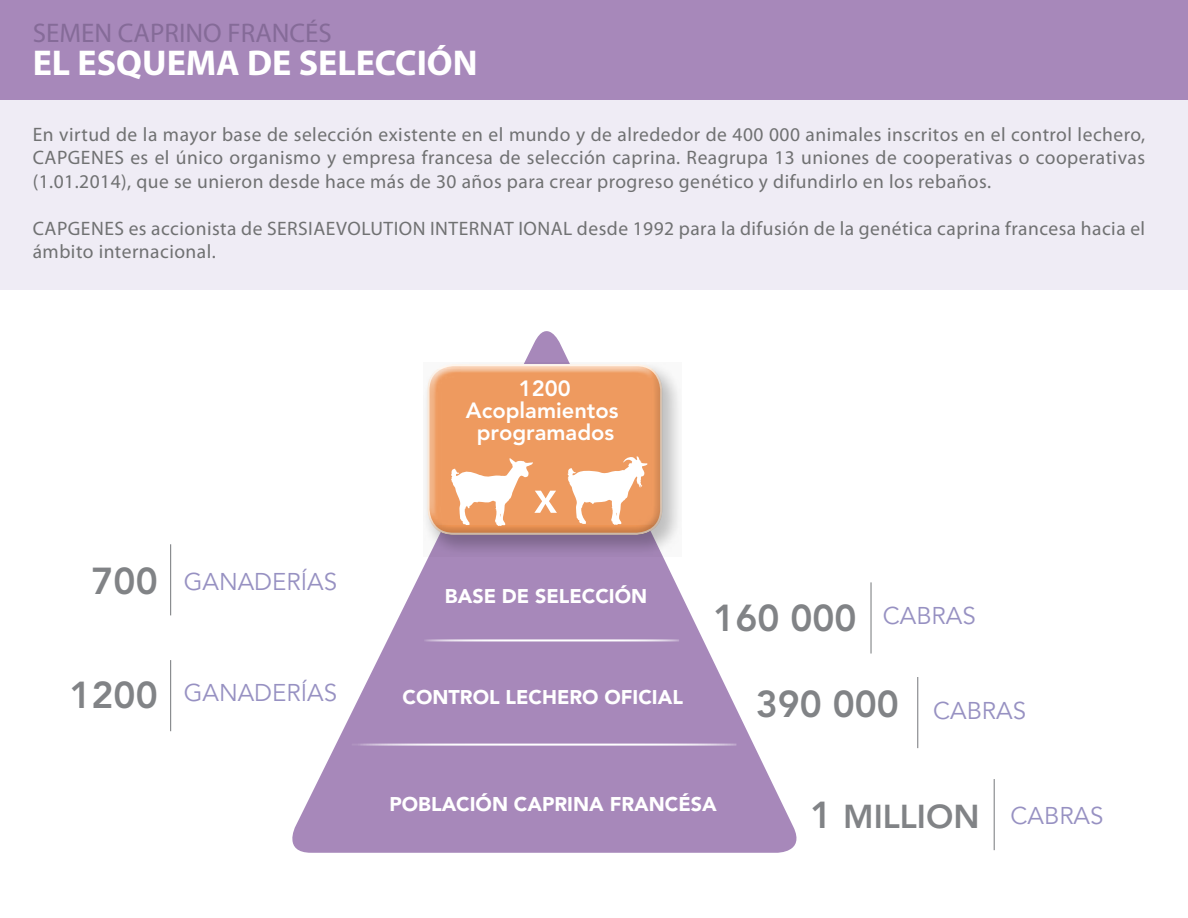
<style>
.page{position:relative;width:1188px;height:918px;background:#fff}
.page>*{position:absolute;margin:0;border:0;box-sizing:border-box;transform-origin:0 0}
.t1{font:800 37.2px "Avenir LT Std";color:#818386}
.t2{font:700 36px "Myriad Pro";color:#fff}
.t3{font:800 32.85px "Avenir LT Std";color:#818386}
.t4{font:27px "Myriad Pro";color:#856b98}
.t5{font:24.15px "Avenir LT Std";color:#9791c2}
.t6{font:800 21.9px/21.9px "Avenir LT Std";color:#fff;text-align:center}
.t7{font:900 19.65px "Avenir LT Std";color:#fff}
.t8{font:19.5px/23.4px "Myriad Pro";letter-spacing:.025em;color:#707172;text-align:justify}
.s1{font-size:37.2px}
</style>
<div class="page">
<div style="left:0;top:0;width:1188px;height:102px;background:#a788ba"></div>
<svg style="left:292px;top:331px;width:504px;height:522px;fill:#a788ba"></svg>
<hr style="left:424px;top:639px;width:255px;height:2px;background:#fff">
<hr style="left:352px;top:744px;width:385px;height:2px;background:#fff">
<hr style="left:170px;top:544px;width:1px;height:71px;background:#818386">
<hr style="left:170px;top:660px;width:1px;height:71px;background:#818386">
<hr style="left:870px;top:582px;width:2px;height:72px;background:#818386">
<hr style="left:917px;top:677px;width:1px;height:71px;background:#818386">
<hr style="left:994px;top:779px;width:1px;height:71px;background:#818386">
<svg style="left:423px;top:362px;width:259px;height:195px"></svg>
<svg style="left:424px;top:361px;width:242px;height:9px"></svg>
<svg style="left:424px;top:370px;width:242px;height:168px;background:#e89e6c"></svg>
<svg style="left:568px;top:456px;width:79px;height:69px"></svg>
<svg style="left:451px;top:458px;width:106px;height:68px"></svg>
<div style="left:0;top:101px;width:1188px;height:189px;background:#efecf5"></div>
<h3 class="t4" style="left:33px;top:17px;width:301px">SEMEN CAPRINO FRANCÉS</h3>
<h2 class="t2" style="left:33px;top:40px;width:446px">EL ESQUEMA DE SELECCIÓN</h2>
<p class="t8" style="left:33px;top:123px;width:1114px">En virtud de la mayor base de selección existente en el mundo y de alrededor de 400 000 animales inscritos en el control lechero, CAPGENES es el único organismo y empresa francesa de selección caprina. Reagrupa 13 uniones de cooperativas o cooperativas (1.01.2014), que se unieron desde hace más de 30 años para crear progreso genético y difundirlo en los rebaños.</p>
<p class="t8" style="left:33px;top:216px;width:1114px">CAPGENES es accionista de SERSIAEVOLUTION INTERNAT IONAL desde 1992 para la difusión de la genética caprina francesa hacia el ámbito internacional.</p>
<h1 class="t1" style="left:92px;top:559px;width:68px">700</h1>
<p class="t5" style="left:184px;top:568px;width:155px">GANADERÍAS</p>
<h1 class="t1" style="left:70px;top:673px;width:90px">1200</h1>
<p class="t5" style="left:184px;top:678px;width:155px">GANADERÍAS</p>
<p class="t6" style="left:466px;top:378px;width:154px">1200<br>Acoplamientos programados</p>
<p class="t7" style="left:445px;top:584px;width:204px">BASE DE SELECCIÓN</p>
<p class="t7" style="left:403px;top:685px;width:282px">CONTROL LECHERO OFICIAL</p>
<h1 class="t1" style="left:713px;top:596px;width:145px">160 000</h1>
<p class="t5" style="left:883px;top:602px;width:94px">CABRAS</p>
<h1 class="t1" style="left:756px;top:682px;width:145px">390 000</h1>
<p class="t5" style="left:933px;top:697px;width:94px">CABRAS</p>
<p class="t7" style="left:389px;top:793px;width:329px">POBLACIÓN CAPRINA FRANCÉSA</p>
<h3 class="t3" style="left:810px;top:797px;width:171px"><span class="s1">1</span> MILLION</h3>
<p class="t5" style="left:1011px;top:802px;width:94px">CABRAS</p>
</div>
